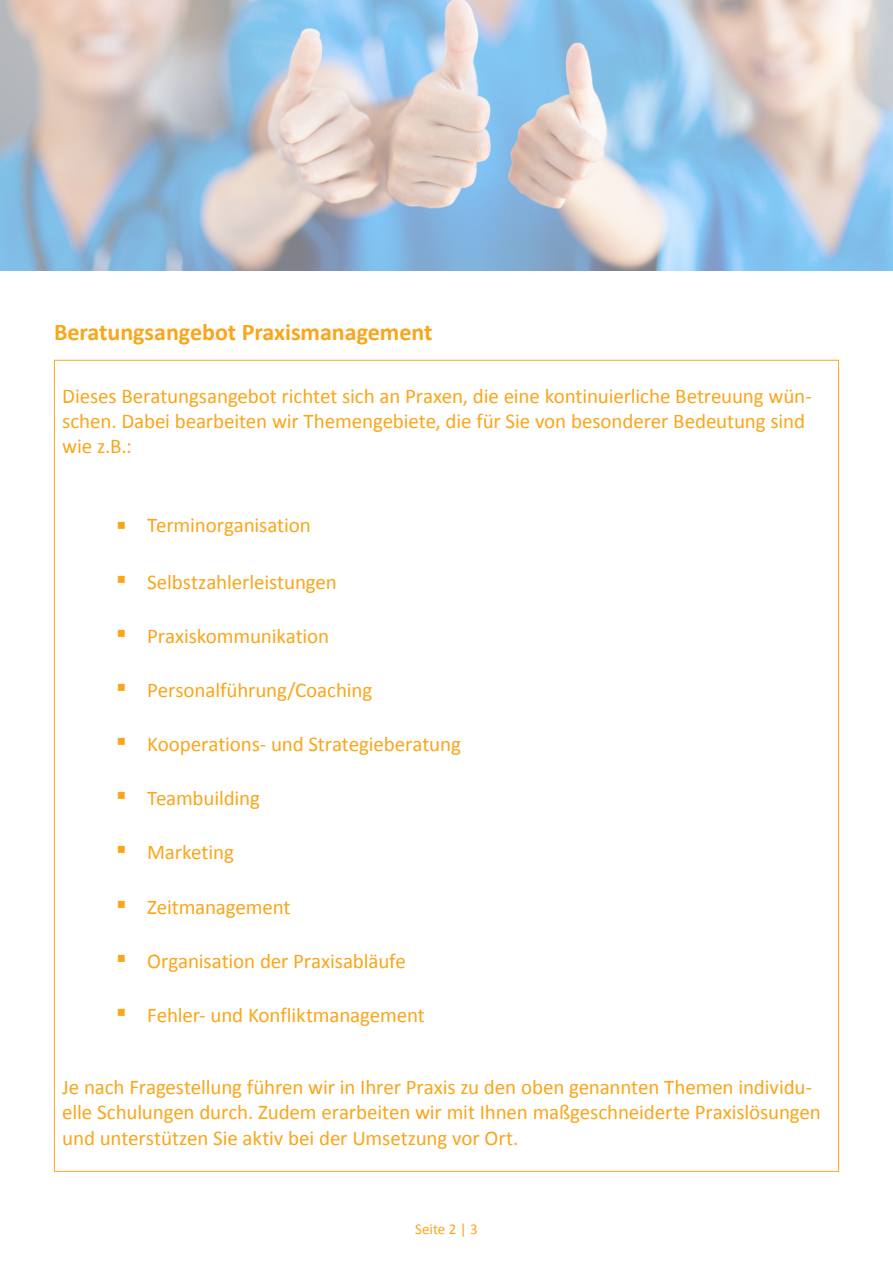
<style>
.page{position:relative;width:893px;height:1263px;background:#fff}
.page>*{position:absolute;margin:0;border:0;box-sizing:border-box;transform-origin:0 0}
.t1{font:700 24px "Calibri";color:#f9a61b}
.t2{font:21px/25.2px "Calibri";letter-spacing:-.01em;color:#f9a61b}
.t3{font:15px "Calibri";color:#f9a61b}
.s1{font-size:30px}
</style>
<div class="page">
<img style="left:0;top:0;width:893px;height:270px">
<p class="t1" style="left:54px;top:317px;width:380px">Beratungsangebot Praxismanagement</p>
<p class="t2" style="left:62px;top:383px;width:751px">Dieses Beratungsangebot richtet sich an Praxen, die eine kontinuierliche Betreuung wün&shy;schen. Dabei bearbeiten wir Themengebiete, die für Sie von besonderer Bedeutung sind wie z.B.:</p>
<p class="t2" style="left:116px;top:513px;width:196px"><span class="s1">▪</span> Terminorganisation</p>
<p class="t2" style="left:116px;top:570px;width:222px"><span class="s1">▪</span> Selbstzahlerleistungen</p>
<p class="t2" style="left:116px;top:624px;width:214px"><span class="s1">▪</span> Praxiskommunikation</p>
<p class="t2" style="left:116px;top:678px;width:258px"><span class="s1">▪</span> Personalführung/Coaching</p>
<p class="t2" style="left:116px;top:732px;width:346px"><span class="s1">▪</span> Kooperations- und Strategieberatung</p>
<p class="t2" style="left:116px;top:786px;width:145px"><span class="s1">▪</span> Teambuilding</p>
<p class="t2" style="left:116px;top:840px;width:119px"><span class="s1">▪</span> Marketing</p>
<p class="t2" style="left:116px;top:894px;width:176px"><span class="s1">▪</span> Zeitmanagement</p>
<p class="t2" style="left:116px;top:948px;width:291px"><span class="s1">▪</span> Organisation der Praxisabläufe</p>
<p class="t2" style="left:116px;top:1002px;width:310px"><span class="s1">▪</span> Fehler- und Konfliktmanagement</p>
<p class="t2" style="left:62px;top:1074px;width:760px">Je nach Fragestellung führen wir in Ihrer Praxis zu den oben genannten Themen individu&shy;elle Schulungen durch. Zudem erarbeiten wir mit Ihnen maßgeschneiderte Praxislösungen und unterstützen Sie aktiv bei der Umsetzung vor Ort.</p>
<p class="t3" style="left:415px;top:1219px;width:64px">Seite 2 | 3</p>
</div>
